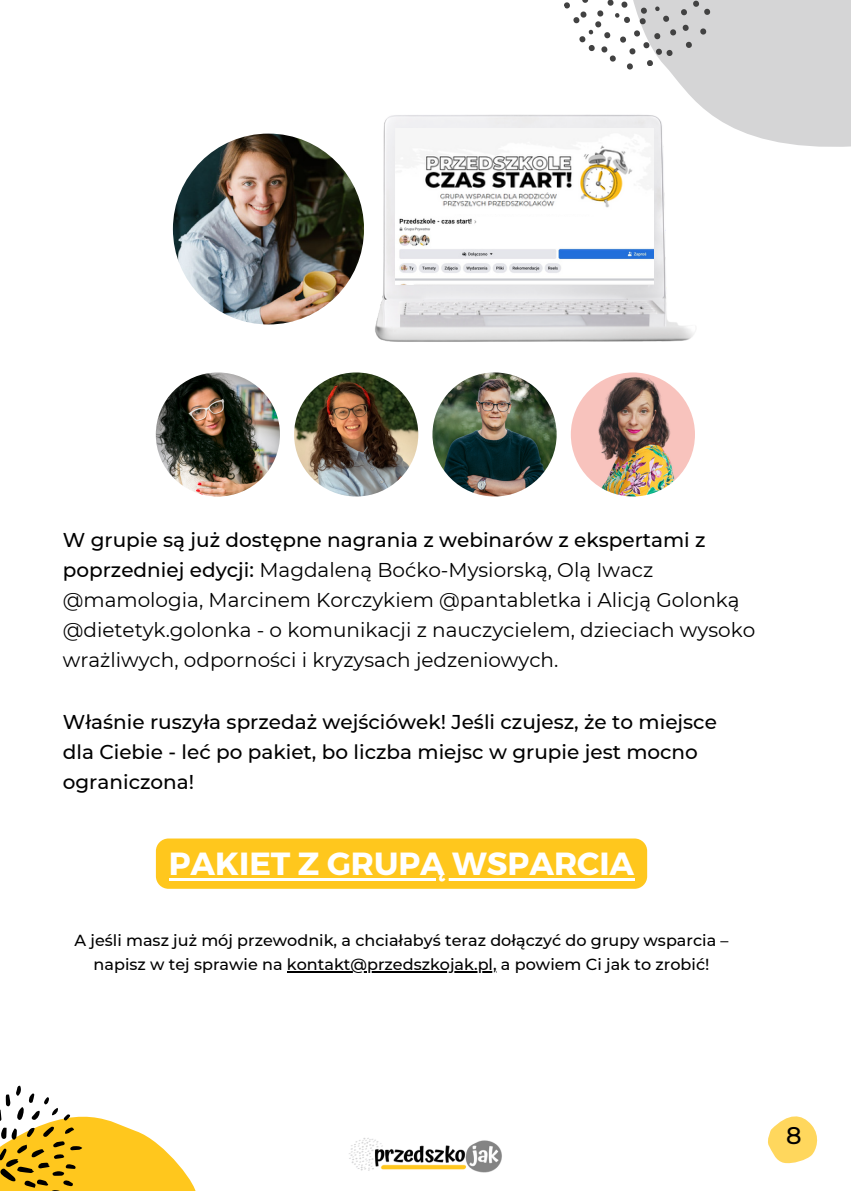
<style>
.page{position:relative;width:851px;height:1191px;background:#fff}
.page>*{position:absolute;margin:0;border:0;box-sizing:border-box;transform-origin:0 0}
.t1{font:700 32px "Montserrat";color:#fff}
.t2{font:500 24px "Montserrat";color:#000}
.t3{font:20px/30px "Montserrat";color:#000}
.t4{font:500 20px/30px "Montserrat";color:#000}
.t5{font:500 16px/24px "Montserrat";color:#000;text-align:center}
.s1{font-weight:500}
</style>
<div class="page">
<svg style="left:670px;top:0;width:180px;height:147px;background:#d8d8d9"></svg>
<svg style="left:564px;top:0;width:151px;height:71px"></svg>
<img style="left:349px;top:1138px;width:153px;height:35px">
<svg style="left:768px;top:1116px;width:48px;height:48px"></svg>
<svg style="left:0;top:1085px;width:196px;height:105px"></svg>
<img style="left:172px;top:114px;width:554px;height:271px">
<img style="left:395px;top:214px;width:258px;height:70px">
<div style="left:431px;top:226px;width:157px;height:9px;background:#fff"></div>
<img style="left:395px;top:128px;width:258px;height:86px">
<img style="left:173px;top:134px;width:191px;height:191px;border-radius:50%">
<img style="left:570px;top:372px;width:124px;height:125px;border-radius:50%">
<img style="left:432px;top:372px;width:124px;height:125px;border-radius:50%">
<img style="left:156px;top:372px;width:124px;height:125px;border-radius:50%">
<img style="left:294px;top:372px;width:124px;height:125px;border-radius:50%">
<div style="left:156px;top:839px;width:490px;height:50px;background:#ffc71d"></div>
<hr style="left:169px;top:878px;width:465px;height:3px;background:#fff">
<hr style="left:287px;top:971px;width:209px;height:1px;background:#000">
<p class="t3" style="left:63px;top:525px;width:693px"><span class="s1">W grupie są już dostępne nagrania z webinarów z ekspertami z poprzedniej edycji:</span> Magdaleną Boćko-Mysiorską, Olą Iwacz @mamologia, Marcinem Korczykiem @pantabletka i Alicją Golonką @dietetyk.golonka - o komunikacji z nauczycielem, dzieciach wysoko wrażliwych, odporności i kryzysach jedzeniowych.</p>
<p class="t4" style="left:63px;top:707px;width:655px">Właśnie ruszyła sprzedaż wejściówek! Jeśli czujesz, że to miejsce dla Ciebie - leć po pakiet, bo liczba miejsc w grupie jest mocno ograniczona!</p>
<p class="t1" style="left:169px;top:843px;width:467px">PAKIET Z GRUPĄ WSPARCIA</p>
<p class="t5" style="left:74px;top:928px;width:655px">A jeśli masz już mój przewodnik, a chciałabyś teraz dołączyć do grupy wsparcia – napisz w tej sprawie na kontakt@przedszkojak.pl, a powiem Ci jak to zrobić!</p>
<p class="t2" style="left:785px;top:1121px;width:17px">8</p>
</div>
